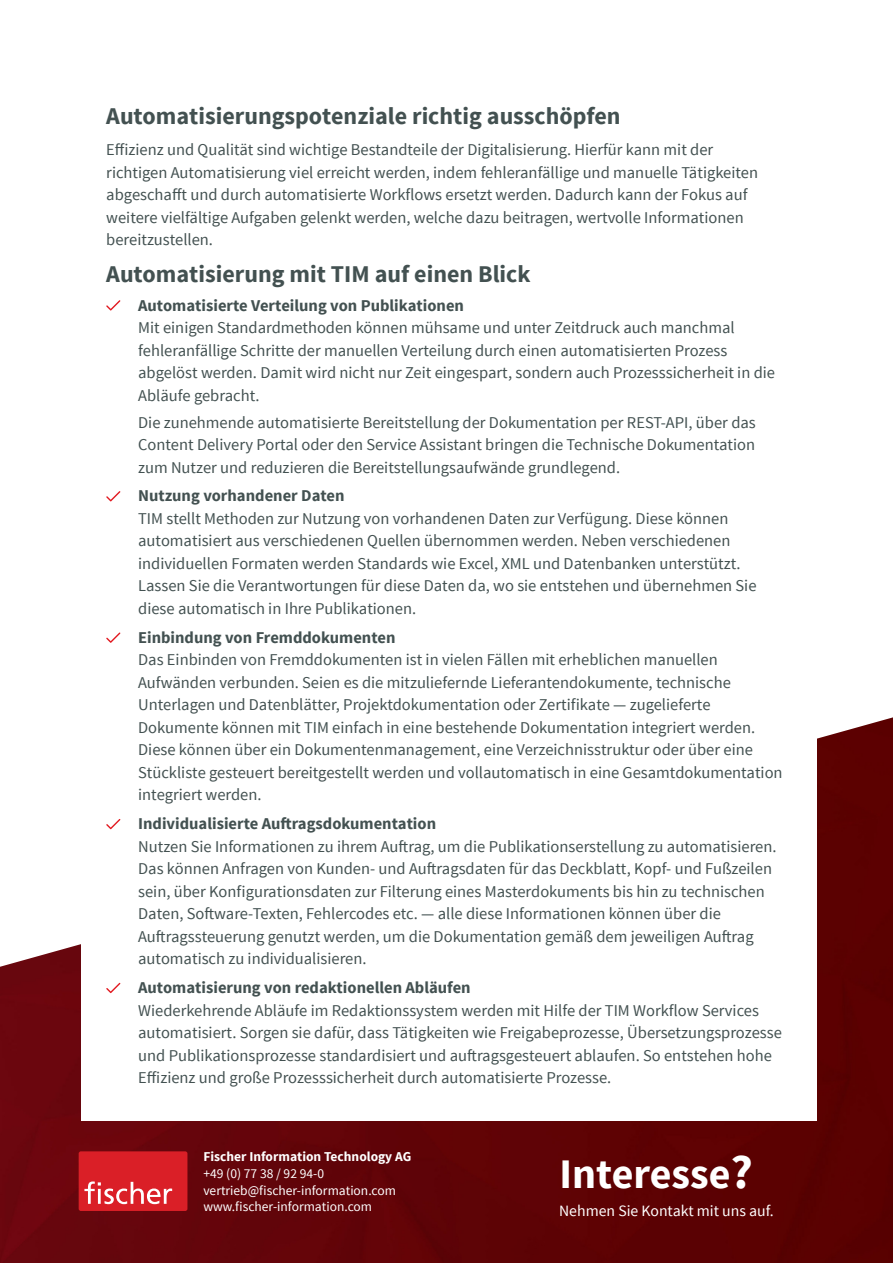
<style>
.page{position:relative;width:893px;height:1263px;background:#fff}
.page>*{position:absolute;margin:0;border:0;box-sizing:border-box;transform-origin:0 0}
.t1{font:700 42px "Source Sans Pro";color:#fff}
.t2{font:700 24px "Source Sans Pro";color:#435151}
.t3{font:16.5px/22.5px "Source Sans Pro";color:#435151}
.t4{font:15.75px "Source Sans Pro";color:#fff}
.t5{font:13.5px "Source Sans Pro";color:#fff}
.t6{font:700 13.5px/16.5px "Source Sans Pro";color:#fff}
.s1{font-weight:700}
.s2{font-weight:400}
.s3{font-size:48.6px}
</style>
<div class="page">
<img style="left:0;top:717px;width:893px;height:546px">
<div style="left:81px;top:106px;width:735px;height:1014px;background:#fff"></div>
<svg style="left:106px;top:300px;width:14px;height:11px"></svg>
<svg style="left:106px;top:491px;width:14px;height:10px"></svg>
<svg style="left:106px;top:632px;width:14px;height:11px"></svg>
<svg style="left:106px;top:819px;width:14px;height:10px"></svg>
<svg style="left:106px;top:983px;width:14px;height:10px"></svg>
<div style="left:79px;top:1151px;width:108px;height:60px;background:#da1f27;border-radius:2px"></div>
<svg style="left:84px;top:1181px;width:88px;height:23px"></svg>
<p class="t2" style="left:106px;top:101px;width:516px">Automatisierungspotenziale richtig ausschöpfen</p>
<p class="t3" style="left:106px;top:139px;width:653px">Effizienz und Qualität sind wichtige Bestandteile der Digitalisierung. Hierfür kann mit der richtigen Automatisierung viel erreicht werden, indem fehleranfällige und manuelle Tätigkeiten abgeschafft und durch automatisierte Workflows ersetzt werden. Dadurch kann der Fokus auf weitere vielfältige Aufgaben gelenkt werden, welche dazu beitragen, wertvolle Informationen bereitzustellen.</p>
<p class="t2" style="left:106px;top:258px;width:426px">Automatisierung mit TIM auf einen Blick</p>
<p class="t3" style="left:138px;top:294px;width:638px"><span class="s1">Automatisierte Verteilung von Publikationen<br></span>Mit einigen Standardmethoden können mühsame und unter Zeitdruck auch manchmal fehleranfällige Schritte der manuellen Verteilung durch einen automatisierten Prozess abgelöst werden. Damit wird nicht nur Zeit eingespart, sondern auch Prozesssicherheit in die Abläufe gebracht.</p>
<p class="t3" style="left:138px;top:411px;width:619px;text-align:justify">Die zunehmende automatisierte Bereitstellung der Dokumentation per REST-API, über das Content Delivery Portal oder den Service Assistant bringen die Technische Dokumentation zum Nutzer und reduzieren die Bereitstellungsaufwände grundlegend.</p>
<p class="t3" style="left:138px;top:485px;width:620px"><span class="s1">Nutzung vorhandener Daten<br></span>TIM stellt Methoden zur Nutzung von vorhandenen Daten zur Verfügung. Diese können automatisiert aus verschiedenen Quellen übernommen werden. Neben verschiedenen individuellen Formaten werden Standards wie Excel, XML und Datenbanken unterstützt.<br>Lassen Sie die Verantwortungen für diese Daten da, wo sie entstehen und übernehmen Sie diese automatisch in Ihre Publikationen.</p>
<p class="t3" style="left:138px;top:626px;width:646px"><span class="s1">Einbindung von Fremddokumenten<br></span>Das Einbinden von Fremddokumenten ist in vielen Fällen mit erheblichen manuellen Aufwänden verbunden. Seien es die mitzuliefernde Lieferantendokumente, technische Unterlagen und Datenblätter, Projektdokumentation oder Zertifikate — zugelieferte Dokumente können mit TIM einfach in eine bestehende Dokumentation integriert werden.<br>Diese können über ein Dokumentenmanagement, eine Verzeichnisstruktur oder über eine Stückliste gesteuert bereitgestellt werden und vollautomatisch in eine Gesamtdokumentation integriert werden.</p>
<p class="t3" style="left:138px;top:813px;width:640px"><span class="s1">Individualisierte Auftragsdokumentation<br></span>Nutzen Sie Informationen zu ihrem Auftrag, um die Publikationserstellung zu automatisieren.<br>Das können Anfragen von Kunden- und Auftragsdaten für das Deckblatt, Kopf- und Fußzeilen sein, über Konfigurationsdaten zur Filterung eines Masterdokuments bis hin zu technischen Daten, Software-Texten, Fehlercodes etc. — alle diese Informationen können über die Auftragssteuerung genutzt werden, um die Dokumentation gemäß dem jeweiligen Auftrag automatisch zu individualisieren.</p>
<p class="t3" style="left:138px;top:977px;width:645px"><span class="s1">Automatisierung von redaktionellen Abläufen<br></span>Wiederkehrende Abläufe im Redaktionssystem werden mit Hilfe der TIM Workflow Services automatisiert. Sorgen sie dafür, dass Tätigkeiten wie Freigabeprozesse, Übersetzungsprozesse und Publikationsprozesse standardisiert und auftragsgesteuert ablaufen. So entstehen hohe Effizienz und große Prozesssicherheit durch automatisierte Prozesse.</p>
<p class="t6" style="left:203px;top:1149px;width:209px">Fischer Information Technology AG <span class="s2">+49 (0) 77 38 / 92 94-0</span></p>
<p class="t5" style="left:203px;top:1181px;width:194px">vertrieb@fischer-information.com</p>
<p class="t5" style="left:203px;top:1198px;width:170px">www.fischer-information.com</p>
<p class="t4" style="left:559px;top:1200px;width:216px">Nehmen Sie Kontakt mit uns auf.</p>
<p class="t1" style="left:559px;top:1147px;width:195px">Interesse<span class="s3">?</span></p>
</div>
